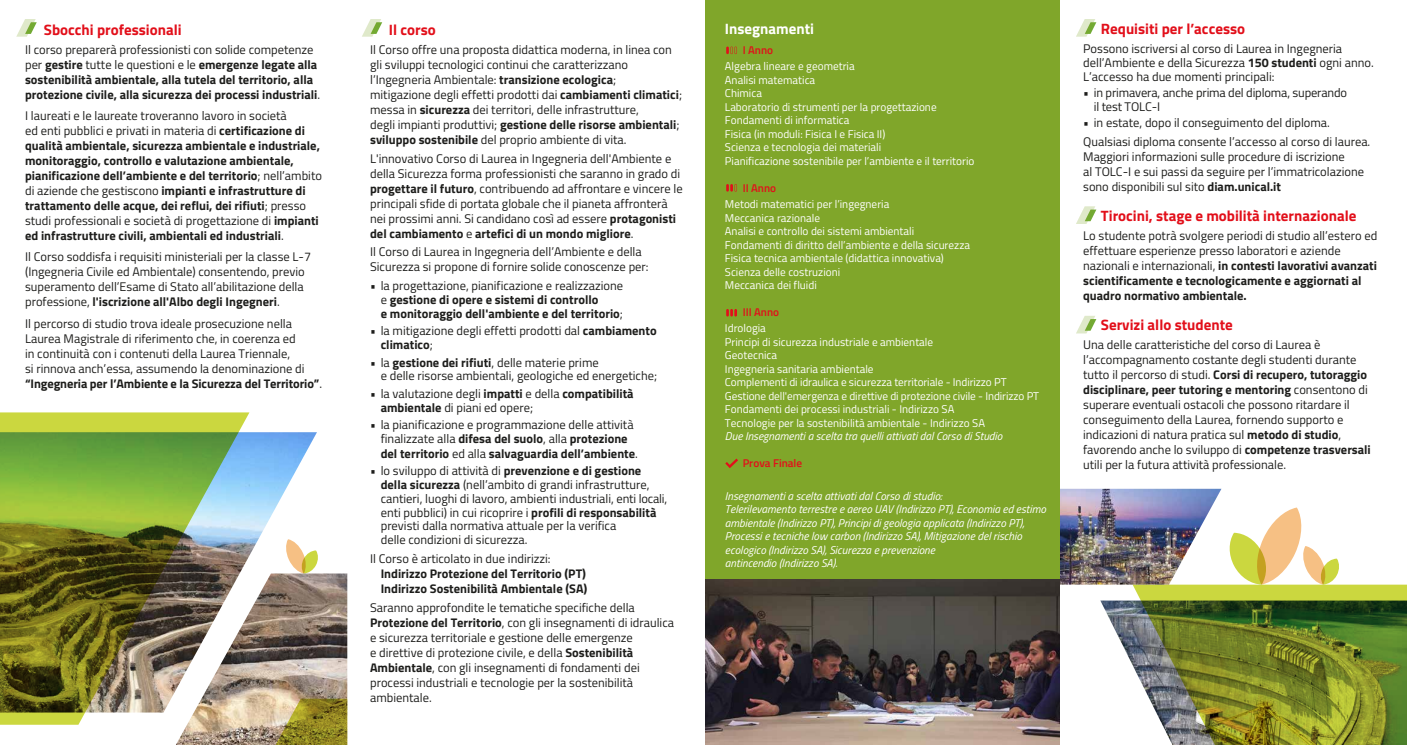
<style>
.page{position:relative;width:1407px;height:745px;background:#fff}
.page>*{position:absolute;margin:0;border:0;box-sizing:border-box;transform-origin:0 0}
.t1{font:700 15px "Titillium";color:#e20f1a}
.t2{font:700 15px "Titillium";color:#fff}
.t3{font:12.5px/15px "Titillium";color:#1d1d1b}
.t4{font:700 12.5px/15px "Titillium";color:#1d1d1b}
.t5{font:11.25px/13.5px "Titillium";color:#fff}
.t6{font:italic 11.25px/13.5px "Titillium";color:#fff}
.t7{font:600 11.25px "Titillium";color:#e20f1a}
.s1{font-weight:400}
.s2{font-weight:700}
</style>
<div class="page">
<img style="left:1059px;top:488px;width:162px;height:96px">
<img style="left:1100px;top:600px;width:32px;height:64px">
<img style="left:1132px;top:584px;width:275px;height:160px">
<div style="left:705px;top:0;width:354px;height:744px;background:#80a62a"></div>
<svg style="left:726px;top:47px;width:11px;height:7px"></svg>
<svg style="left:726px;top:184px;width:11px;height:7px"></svg>
<svg style="left:726px;top:309px;width:11px;height:7px"></svg>
<svg style="left:725px;top:458px;width:13px;height:10px"></svg>
<img style="left:249px;top:432px;width:68px;height:124px">
<img style="left:249px;top:573px;width:98px;height:125px">
<img style="left:176px;top:698px;width:171px;height:46px">
<img style="left:0;top:412px;width:249px;height:312px">
<svg style="left:1229px;top:507px;width:110px;height:77px"></svg>
<svg style="left:286px;top:539px;width:32px;height:34px"></svg>
<svg style="left:1076px;top:19px;width:20px;height:18px"></svg>
<svg style="left:1076px;top:206px;width:20px;height:18px"></svg>
<svg style="left:1076px;top:315px;width:20px;height:18px"></svg>
<svg style="left:362px;top:19px;width:20px;height:18px"></svg>
<svg style="left:16px;top:19px;width:21px;height:18px"></svg>
<img style="left:705px;top:579px;width:354px;height:165px">
<p class="t1" style="left:44px;top:18px;width:139px">Sbocchi professionali</p>
<p class="t4" style="left:25px;top:41px;width:297px"><span class="s1">Il corso preparerà professionisti con solide competenze per</span> gestire <span class="s1">tutte le questioni e le</span> emergenze legate alla sostenibilità ambientale, alla tutela del territorio, alla protezione civile, alla sicurezza dei processi industriali<span class="s1">.</span></p>
<p class="t4" style="left:25px;top:107px;width:298px"><span class="s1">I laureati e le laureate troveranno lavoro in società<br>ed enti pubblici e privati in materia di</span> certificazione di qualità ambientale, sicurezza ambientale e industriale, monitoraggio, controllo e valutazione ambientale, pianificazione dell’ambiente e del territorio<span class="s1">; nell’ambito di aziende che gestiscono</span> impianti e infrastrutture di trattamento delle acque, dei reflui, dei rifiuti<span class="s1">; presso studi professionali e società di progettazione di</span> impianti ed infrastrutture civili, ambientali ed industriali<span class="s1">.</span></p>
<p class="t3" style="left:25px;top:249px;width:287px">Il Corso soddisfa i requisiti ministeriali per la classe L-7 (Ingegneria Civile ed Ambientale) consentendo, previo superamento dell’Esame di Stato all’abilitazione della professione, <span class="s2">l'iscrizione all'Albo degli Ingegneri</span>.</p>
<p class="t3" style="left:25px;top:315px;width:298px">Il percorso di studio trova ideale prosecuzione nella Laurea Magistrale di riferimento che, in coerenza ed<br>in continuità con i contenuti della Laurea Triennale,<br>si rinnova anch’essa, assumendo la denominazione di <span class="s2">“Ingegneria per l’Ambiente e la Sicurezza del Territorio”</span>.</p>
<p class="t1" style="left:389px;top:18px;width:48px">Il corso</p>
<p class="t3" style="left:370px;top:41px;width:313px">Il Corso offre una proposta didattica moderna, in linea con gli sviluppi tecnologici continui che caratterizzano l’Ingegneria Ambientale: <span class="s2">transizione ecologica</span>;<br>mitigazione degli effetti prodotti dai <span class="s2">cambiamenti climatici</span>; messa in <span class="s2">sicurezza</span> dei territori, delle infrastrutture,<br>degli impianti produttivi; <span class="s2">gestione delle risorse ambientali</span>; <span class="s2">sviluppo sostenibile</span> del proprio ambiente di vita.</p>
<p class="t3" style="left:370px;top:150px;width:314px">L'innovativo Corso di Laurea in Ingegneria dell'Ambiente e della Sicurezza forma professionisti che saranno in grado di <span class="s2">progettare il futuro</span>, contribuendo ad affrontare e vincere le principali sfide di portata globale che il pianeta affronterà nei prossimi anni. Si candidano così ad essere <span class="s2">protagonisti del cambiamento</span> e <span class="s2">artefici di un mondo migliore</span>.</p>
<p class="t3" style="left:370px;top:244px;width:280px">Il Corso di Laurea in Ingegneria dell’Ambiente e della<br>Sicurezza si propone di fornire solide conoscenze per:</p>
<p class="t4" style="left:381px;top:278px;width:244px;line-height:13.8px;text-indent:-11px"><span class="s1">• la progettazione, pianificazione e realizzazione e</span> gestione di opere e sistemi di controllo<br>e monitoraggio dell'ambiente e del territorio<span class="s1">;</span></p>
<p class="t3" style="left:381px;top:323px;width:277px;line-height:13.8px;text-indent:-11px">• la mitigazione degli effetti prodotti dal <span class="s2">cambiamento climatico</span>;</p>
<p class="t3" style="left:381px;top:354px;width:278px;line-height:13.8px;text-indent:-11px">• la <span class="s2">gestione dei rifiuti</span>, delle materie prime<br>e delle risorse ambientali, geologiche ed energetiche;</p>
<p class="t3" style="left:381px;top:385px;width:254px;line-height:13.8px;text-indent:-11px">• la valutazione degli <span class="s2">impatti</span> e della <span class="s2">compatibilità ambientale</span> di piani ed opere;</p>
<p class="t3" style="left:370px;top:417px;width:265px;line-height:13.8px;text-align:center">• la pianificazione e programmazione delle attività finalizzate alla <span class="s2">difesa del suolo</span>, alla <span class="s2">protezione</span></p>
<p class="t4" style="left:381px;top:445px;width:259px">del territorio <span class="s1">ed alla</span> salvaguardia dell’ambiente<span class="s1">.</span></p>
<p class="t3" style="left:381px;top:463px;width:288px;line-height:13.8px;text-indent:-11px">• lo sviluppo di attività di <span class="s2">prevenzione e di gestione della sicurezza</span> (nell’ambito di grandi infrastrutture, cantieri, luoghi di lavoro, ambienti industriali, enti locali, enti pubblici) in cui ricoprire i <span class="s2">profili di responsabilità </span>previsti dalla normativa attuale per la verifica<br>delle condizioni di sicurezza.</p>
<p class="t3" style="left:370px;top:550px;width:182px">Il Corso è articolato in due indirizzi:</p>
<p class="t4" style="left:381px;top:565px;width:208px">Indirizzo Protezione del Territorio (PT)<br>Indirizzo Sostenibilità Ambientale (SA)</p>
<p class="t3" style="left:370px;top:599px;width:305px">Saranno approfondite le tematiche specifiche della <span class="s2">Protezione del Territorio</span>, con gli insegnamenti di idraulica e sicurezza territoriale e gestione delle emergenze<br>e direttive di protezione civile, e della <span class="s2">Sostenibilità Ambientale</span>, con gli insegnamenti di fondamenti dei processi industriali e tecnologie per la sostenibilità ambientale.</p>
<p class="t2" style="left:725px;top:18px;width:91px">Insegnamenti</p>
<p class="t7" style="left:743px;top:42px;width:32px">I Anno</p>
<p class="t5" style="left:725px;top:59px;width:251px">Algebra lineare e geometria<br>Analisi matematica<br>Chimica<br>Laboratorio di strumenti per la progettazione Fondamenti di informatica<br>Fisica (in moduli: Fisica I e Fisica II)<br>Scienza e tecnologia dei materiali<br>Pianificazione sostenibile per l’ambiente e il territorio</p>
<p class="t7" style="left:743px;top:179px;width:35px">II Anno</p>
<p class="t5" style="left:725px;top:197px;width:247px">Metodi matematici per l’ingegneria<br>Meccanica razionale<br>Analisi e controllo dei sistemi ambientali Fondamenti di diritto dell’ambiente e della sicurezza Fisica tecnica ambientale (didattica innovativa)<br>Scienza delle costruzioni<br>Meccanica dei fluidi</p>
<p class="t7" style="left:743px;top:303px;width:38px">III Anno</p>
<p class="t5" style="left:725px;top:321px;width:316px">Idrologia<br>Principi di sicurezza industriale e ambientale<br>Geotecnica<br>Ingegneria sanitaria ambientale<br>Complementi di idraulica e sicurezza territoriale - Indirizzo PT Gestione dell'emergenza e direttive di protezione civile - Indirizzo PT Fondamenti dei processi industriali - Indirizzo SA<br>Tecnologie per la sostenibilità ambientale - Indirizzo SA</p>
<p class="t6" style="left:725px;top:429px;width:279px">Due Insegnamenti a scelta tra quelli attivati dal Corso di Studio</p>
<p class="t7" style="left:743px;top:454px;width:61px">Prova Finale</p>
<p class="t6" style="left:725px;top:488px;width:323px">Insegnamenti a scelta attivati dal Corso di studio:<br>Telerilevamento terrestre e aereo UAV (Indirizzo PT), Economia ed estimo ambientale (Indirizzo PT), Principi di geologia applicata (Indirizzo PT), Processi e tecniche low carbon (Indirizzo SA), Mitigazione del rischio ecologico (Indirizzo SA), Sicurezza e prevenzione<br>antincendio (Indirizzo SA).</p>
<p class="t1" style="left:1101px;top:18px;width:146px">Requisiti per l’accesso</p>
<p class="t3" style="left:1083px;top:41px;width:292px;line-height:13.8px">Possono iscriversi al corso di Laurea in Ingegneria dell’Ambiente e della Sicurezza <span class="s2">150 studenti</span> ogni anno.<br>L’accesso ha due momenti principali:</p>
<p class="t3" style="left:1094px;top:85px;width:255px;line-height:13.8px;text-indent:-11px">• in primavera, anche prima del diploma, superando il test TOLC-I</p>
<p class="t3" style="left:1083px;top:113px;width:289px;line-height:18.8px">• in estate, dopo il conseguimento del diploma.<br>Qualsiasi diploma consente l’accesso al corso di laurea.</p>
<p class="t3" style="left:1083px;top:148px;width:282px">Maggiori informazioni sulle procedure di iscrizione<br>al TOLC-I e sui passi da seguire per l’immatricolazione sono disponibili sul sito <span class="s2">diam.unical.it</span></p>
<p class="t1" style="left:1101px;top:204px;width:257px">Tirocini, stage e mobilità internazionale</p>
<p class="t3" style="left:1083px;top:227px;width:296px">Lo studente potrà svolgere periodi di studio all’estero ed effettuare esperienze presso laboratori e aziende nazionali e internazionali, <span class="s2">in contesti lavorativi avanzati scientificamente e tecnologicamente e aggiornati al quadro normativo ambientale.</span></p>
<p class="t1" style="left:1101px;top:313px;width:133px">Servizi allo studente</p>
<p class="t3" style="left:1083px;top:336px;width:289px">Una delle caratteristiche del corso di Laurea è l’accompagnamento costante degli studenti durante tutto il percorso di studi. <span class="s2">Corsi di recupero, tutoraggio disciplinare, peer tutoring e mentoring</span> consentono di superare eventuali ostacoli che possono ritardare il conseguimento della Laurea, fornendo supporto e indicazioni di natura pratica sul <span class="s2">metodo di studio</span>, favorendo anche lo sviluppo di <span class="s2">competenze trasversali </span>utili per la futura attività professionale.</p>
</div>
